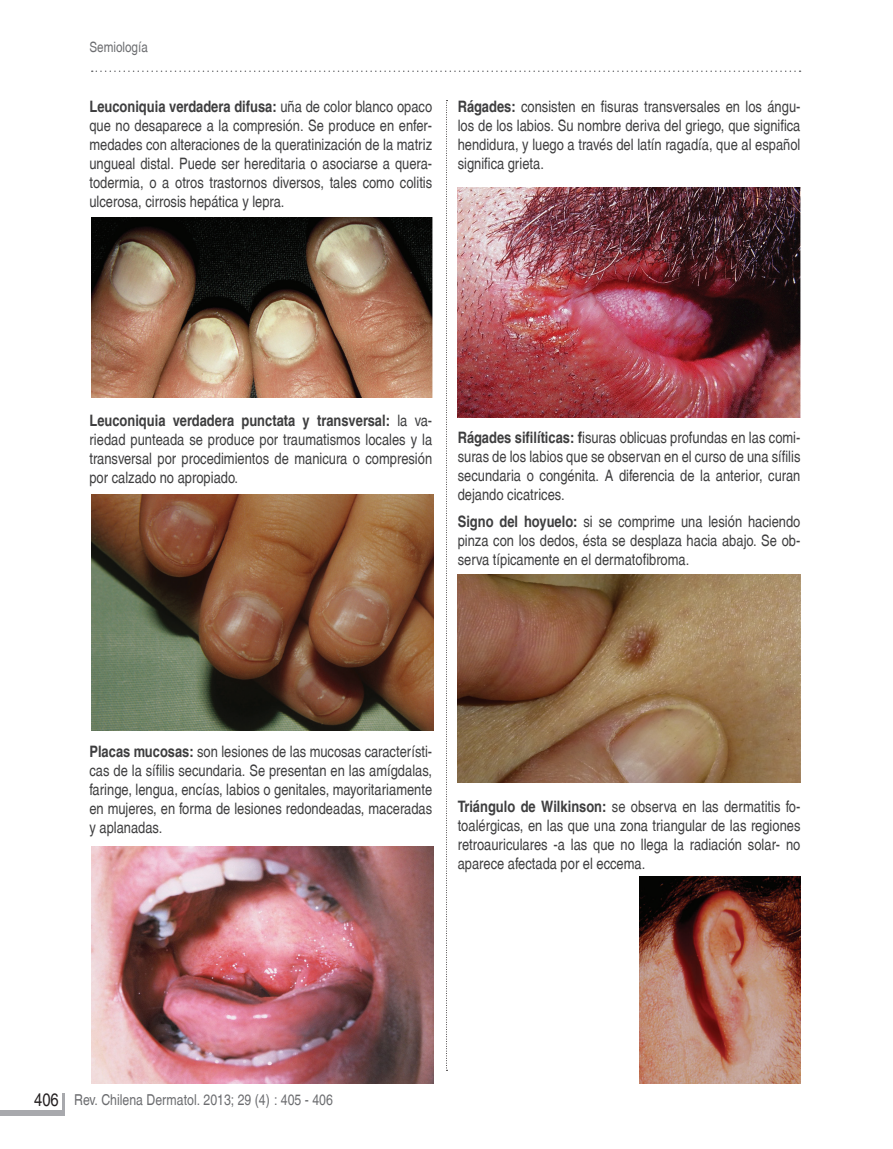
<style>
.page{position:relative;width:893px;height:1149px;background:#fff}
.page>*{position:absolute;margin:0;border:0;box-sizing:border-box;transform-origin:0 0}
.t1{font:condensed 15.75px/18.9px "Helvetica Com";color:#3e3e3f;text-align:justify}
.t2{font:condensed 15px "Helvetica Com";color:#6c6d70}
.t3{font:condensed 14.25px "Helvetica Com";color:#6c6d70}
.s1{font-weight:700}
.s2{font-size:18px;color:#231f20}
</style>
<div class="page">
<div style="left:0;top:1109px;width:65px;height:6px;background:#a8a9ad"></div>
<svg style="left:63px;top:1093px;width:2px;height:16px"></svg>
<svg style="left:92px;top:70px;width:708px;height:2px"></svg>
<svg style="left:446px;top:100px;width:1px;height:970px"></svg>
<img style="left:91px;top:217px;width:341px;height:181px">
<img style="left:91px;top:494px;width:343px;height:236px">
<img style="left:91px;top:846px;width:343px;height:236px">
<img style="left:458px;top:188px;width:342px;height:229px">
<img style="left:458px;top:574px;width:342px;height:208px">
<img style="left:639px;top:876px;width:161px;height:206px">
<p class="t3" style="left:89px;top:39px;width:60px">Semiología</p>
<p class="t1" style="left:89px;top:97px;width:344px"><span class="s1">Leuconiquia verdadera difusa:</span> uña de color blanco opaco que no desaparece a la compresión. Se produce en enfer&shy;medades con alteraciones de la queratinización de la matriz ungueal distal. Puede ser hereditaria o asociarse a quera&shy;todermia, o a otros trastornos diversos, tales como colitis ulcerosa, cirrosis hepática y lepra.</p>
<p class="t1" style="left:458px;top:97px;width:344px"><span class="s1">Rágades:</span> consisten en fisuras transversales en los ángu&shy;los de los labios. Su nombre deriva del griego, que significa hendidura, y luego a través del latín ragadía, que al español significa grieta.</p>
<p class="t1" style="left:89px;top:411px;width:344px"><span class="s1">Leuconiquia verdadera punctata y transversal:</span> la va&shy;riedad punteada se produce por traumatismos locales y la transversal por procedimientos de manicura o compresión por calzado no apropiado.</p>
<p class="t1" style="left:458px;top:427px;width:344px"><span class="s1">Rágades sifilíticas: f</span>isuras oblicuas profundas en las comi&shy;suras de los labios que se observan en el curso de una sífilis secundaria o congénita. A diferencia de la anterior, curan dejando cicatrices.</p>
<p class="t1" style="left:458px;top:512px;width:344px"><span class="s1">Signo del hoyuelo:</span> si se comprime una lesión haciendo pinza con los dedos, ésta se desplaza hacia abajo. Se ob&shy;serva típicamente en el dermatofibroma.</p>
<p class="t1" style="left:89px;top:741px;width:344px"><span class="s1">Placas mucosas:</span> son lesiones de las mucosas característi&shy;cas de la sífilis secundaria. Se presentan en las amígdalas, faringe, lengua, encías, labios o genitales, mayoritariamente en mujeres, en forma de lesiones redondeadas, maceradas y aplanadas.</p>
<p class="t1" style="left:458px;top:796px;width:344px"><span class="s1">Triángulo de Wilkinson:</span> se observa en las dermatitis fo&shy;toalérgicas, en las que una zona triangular de las regiones retroauriculares -a las que no llega la radiación solar- no aparece afectada por el eccema.</p>
<p class="t2" style="left:34px;top:1090px;width:300px"><span class="s2">406</span> Rev. Chilena Dermatol. 2013; 29 (4) : 405 - 406</p>
</div>
